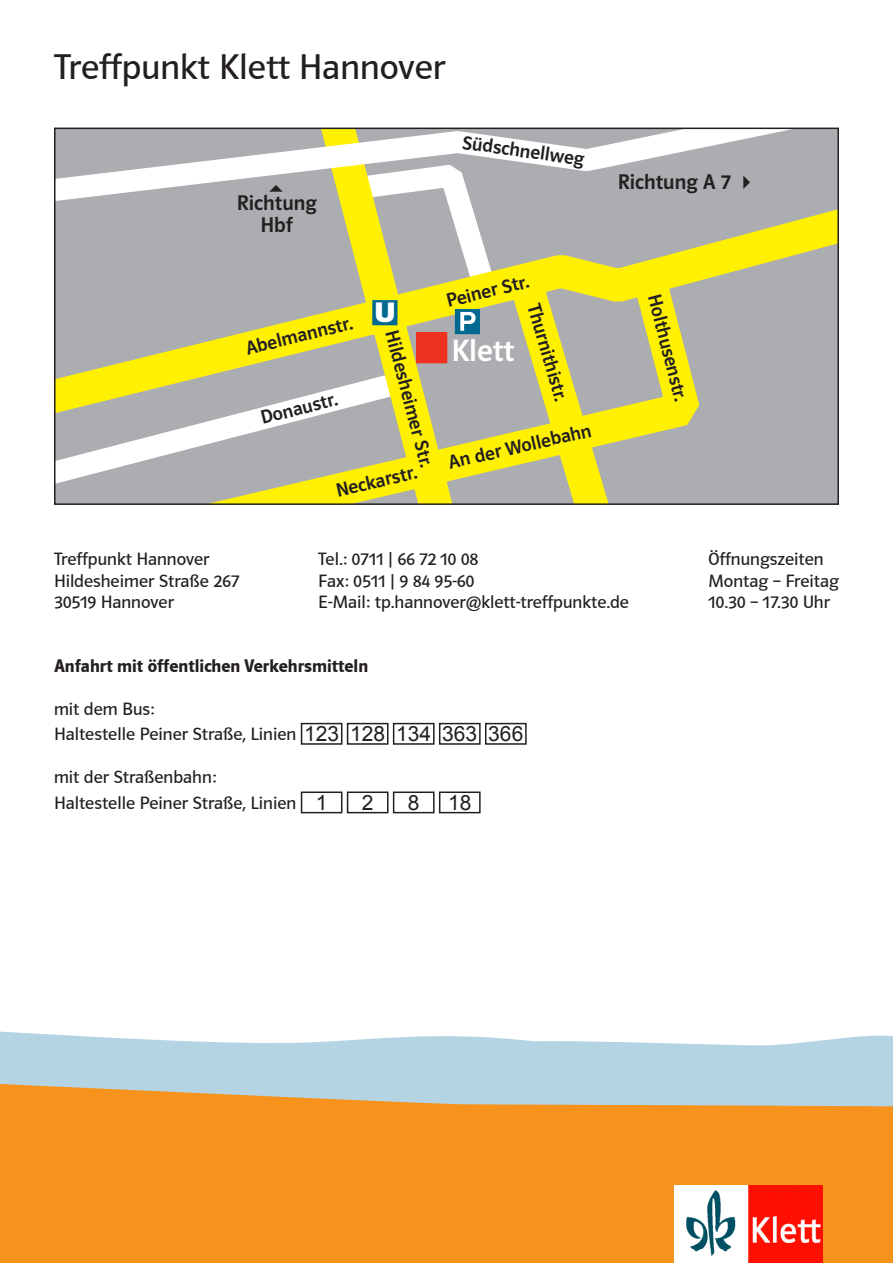
<style>
.page{position:relative;width:893px;height:1263px;background:#fff}
.page>*{position:absolute;margin:0;border:0;box-sizing:border-box;transform-origin:0 0}
.t1{font:36px "Polo TT Buch";color:#231f20}
.t2{font:31.05px "Polo ST11 K Krftg";color:#fff}
.t3{font:21.3px/21.3px "Polo ST11 K Krftg";color:#231f20;text-align:center}
.t4{font:21px "Arial";color:#231f20}
.t5{font:19.35px "Polo ST11 K Krftg";color:#231f20}
.t6{font:18px "Polo TT Buch";color:#231f20}
.t7{font:18px "Polo TT Bold";color:#231f20}
</style>
<div class="page">
<svg style="left:0;top:1031px;width:893px;height:52px;fill:#b4d4e4"></svg>
<svg style="left:0;top:1083px;width:893px;height:180px;background:#f09930"></svg>
<img style="left:674px;top:1186px;width:149px;height:77px">
<div style="left:301px;top:723px;width:41px;height:22px;border:2px solid #231f20"></div>
<div style="left:347px;top:723px;width:41px;height:22px;border:2px solid #231f20"></div>
<div style="left:393px;top:723px;width:42px;height:22px;border:2px solid #231f20"></div>
<div style="left:439px;top:723px;width:42px;height:22px;border:2px solid #231f20"></div>
<div style="left:485px;top:723px;width:42px;height:22px;border:2px solid #231f20"></div>
<div style="left:301px;top:791px;width:41px;height:22px;border:2px solid #231f20"></div>
<div style="left:347px;top:791px;width:41px;height:22px;border:2px solid #231f20"></div>
<div style="left:393px;top:791px;width:42px;height:22px;border:2px solid #231f20"></div>
<div style="left:439px;top:791px;width:42px;height:22px;border:2px solid #231f20"></div>
<svg style="left:57px;top:217px;width:779px;height:285px;background:#c4c187"></svg>
<svg style="left:57px;top:131px;width:779px;height:86px"></svg>
<div style="left:416px;top:332px;width:31px;height:31px;background:#ef3122"></div>
<svg style="left:455px;top:309px;width:25px;height:25px"></svg>
<div style="left:54px;top:128px;width:785px;height:377px;border:2px solid #231f20"></div>
<svg style="left:372px;top:300px;width:26px;height:25px"></svg>
<svg style="left:269px;top:185px;width:14px;height:6px"></svg>
<svg style="left:744px;top:176px;width:6px;height:13px"></svg>
<p class="t1" style="left:54px;top:47px;width:393px">Treffpunkt Klett Hannover</p>
<p class="t3" style="left:237px;top:193px;width:81px">Richtung<br>Hbf</p>
<p class="t5" style="left:464px;top:131px;width:124px;rotate:8deg">Südschnellweg</p>
<p class="t3" style="left:618px;top:172px;width:115px">Richtung A 7</p>
<p class="t5" style="left:243px;top:339px;width:111px;rotate:-14deg">Abelmannstr.</p>
<p class="t5" style="left:401px;top:328px;width:143px;rotate:75deg">Hildesheimer Str.</p>
<p class="t5" style="left:334px;top:480px;width:84px;rotate:-13deg">Neckarstr.</p>
<p class="t5" style="left:258px;top:407px;width:80px;rotate:-14deg">Donaustr.</p>
<p class="t5" style="left:444px;top:291px;width:86px;rotate:-14deg">Peiner Str.</p>
<p class="t5" style="left:544px;top:302px;width:102px;rotate:74deg">Thurnithistr.</p>
<p class="t5" style="left:665px;top:292px;width:111px;rotate:76deg">Holthusenstr.</p>
<p class="t2" style="left:451px;top:334px;width:65px">Klett</p>
<p class="t5" style="left:446px;top:452px;width:148px;rotate:-13deg">An der Wollebahn</p>
<p class="t6" style="left:54px;top:549px;width:157px">Treffpunkt Hannover</p>
<p class="t6" style="left:54px;top:571px;width:187px">Hildesheimer Straße 267</p>
<p class="t6" style="left:54px;top:593px;width:121px">30519 Hannover</p>
<p class="t6" style="left:318px;top:549px;width:161px">Tel.: 0711 | 66 72 10 08</p>
<p class="t6" style="left:318px;top:571px;width:158px">Fax: 0511 | 9 84 95-60</p>
<p class="t6" style="left:318px;top:593px;width:312px">E-Mail: tp.hannover@klett-treffpunkte.de</p>
<p class="t7" style="left:54px;top:655px;width:316px">Anfahrt mit öffentlichen Verkehrsmitteln</p>
<p class="t6" style="left:54px;top:699px;width:102px">mit dem Bus:</p>
<p class="t6" style="left:54px;top:724px;width:244px">Haltestelle Peiner Straße, Linien</p>
<p class="t4" style="left:304px;top:720px;width:37px">123</p>
<p class="t4" style="left:350px;top:720px;width:37px">128</p>
<p class="t4" style="left:396px;top:720px;width:37px">134</p>
<p class="t4" style="left:442px;top:720px;width:37px">363</p>
<p class="t4" style="left:488px;top:720px;width:37px">366</p>
<p class="t6" style="left:54px;top:768px;width:164px">mit der Straßenbahn:</p>
<p class="t6" style="left:54px;top:793px;width:244px">Haltestelle Peiner Straße, Linien</p>
<p class="t4" style="left:316px;top:789px;width:13px">1</p>
<p class="t4" style="left:362px;top:789px;width:13px">2</p>
<p class="t4" style="left:408px;top:789px;width:13px">8</p>
<p class="t4" style="left:448px;top:789px;width:25px">18</p>
<p class="t6" style="left:708px;top:549px;width:117px">Öffnungszeiten</p>
<p class="t6" style="left:708px;top:571px;width:132px">Montag – Freitag</p>
<p class="t6" style="left:708px;top:593px;width:123px">10.30 – 17.30 Uhr</p>
</div>
